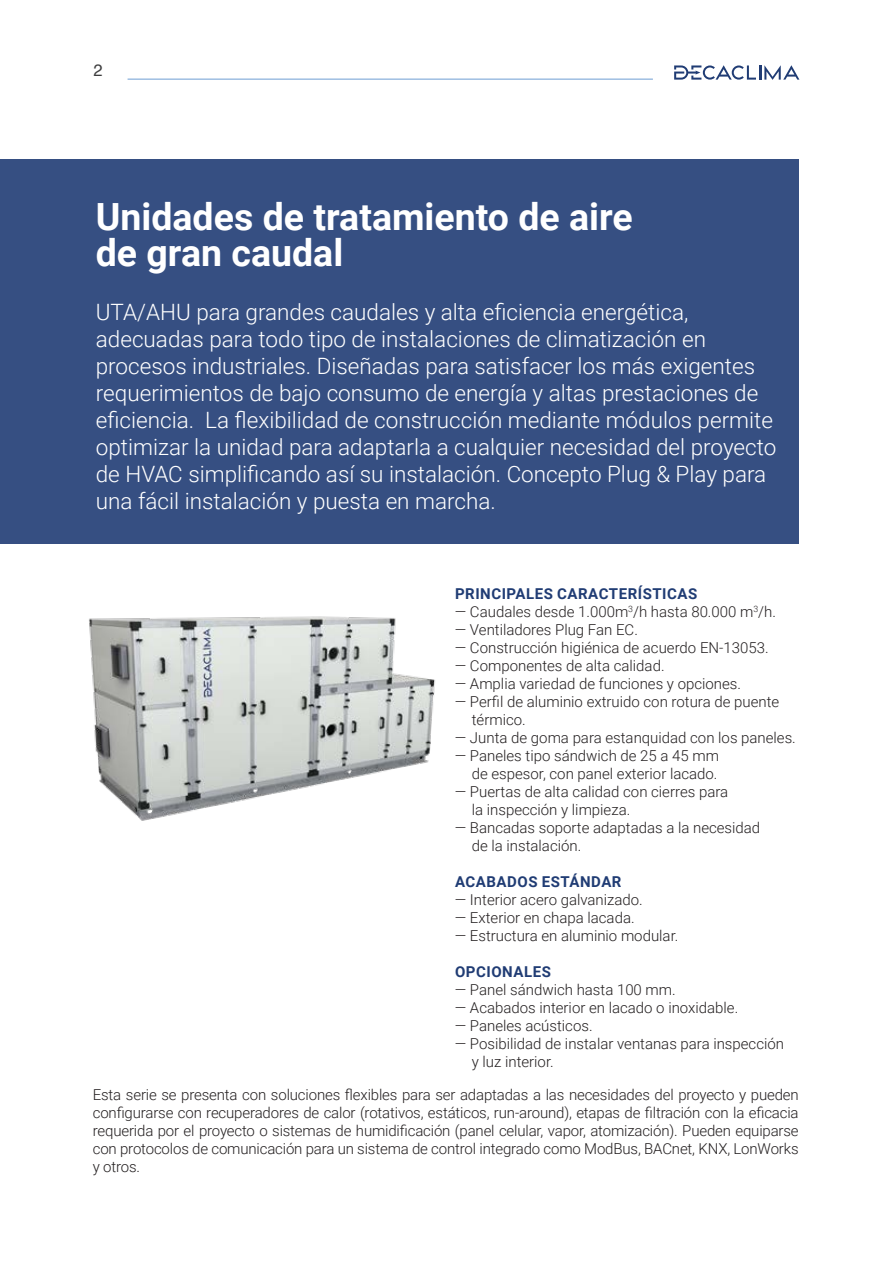
<style>
.page{position:relative;width:893px;height:1263px;background:#fff}
.page>*{position:absolute;margin:0;border:0;box-sizing:border-box;transform-origin:0 0}
.t1{font:700 37.5px/36px "Roboto";color:#fff}
.t2{font:300 22.5px/27px "Roboto";color:#fff}
.t3{font:16.5px "Helvetica";color:#3e3e3f}
.t4{font:300 15px/18px "Roboto";color:#231f20}
.t5{font:700 15px "Roboto";letter-spacing:.035em;color:#203c74}
</style>
<div class="page">
<svg style="left:674px;top:65px;width:125px;height:15px"></svg>
<hr style="left:128px;top:79px;width:525px;height:1px;background:#6e9dd3">
<div style="left:0;top:159px;width:799px;height:385px;background:#364f82"></div>
<img style="left:89px;top:616px;width:346px;height:205px">
<p class="t3" style="left:94px;top:58px;width:11px">2</p>
<h1 class="t1" style="left:96px;top:197px;width:539px">Unidades de tratamiento de aire de gran caudal</h1>
<p class="t2" style="left:96px;top:298px;width:682px">UTA/AHU para grandes caudales y alta eficiencia energética, adecuadas para todo tipo de instalaciones de climatización en procesos industriales. Diseñadas para satisfacer los más exigentes requerimientos de bajo consumo de energía y altas prestaciones de eficiencia. La flexibilidad de construcción mediante módulos permite optimizar la unidad para adaptarla a cualquier necesidad del proyecto de HVAC simplificando así su instalación. Concepto Plug &amp; Play para una fácil instalación y puesta en marcha.</p>
<p class="t5" style="left:455px;top:583px;width:244px">PRINCIPALES CARACTERÍSTICAS</p>
<p class="t4" style="left:455px;top:602px;width:323px">— Caudales desde 1.000m<sup>3</sup>/h hasta 80.000 m<sup>3</sup>/h.</p>
<p class="t4" style="left:455px;top:620px;width:185px">— Ventiladores Plug Fan EC.</p>
<p class="t4" style="left:455px;top:638px;width:315px">— Construcción higiénica de acuerdo EN-13053.</p>
<p class="t4" style="left:455px;top:656px;width:211px">— Componentes de alta calidad.</p>
<p class="t4" style="left:455px;top:674px;width:288px">— Amplia variedad de funciones y opciones.</p>
<p class="t4" style="left:472px;top:692px;width:309px;text-indent:-17px">— Perfil de aluminio extruido con rotura de puente térmico.</p>
<p class="t4" style="left:455px;top:728px;width:343px">— Junta de goma para estanquidad con los paneles.</p>
<p class="t4" style="left:455px;top:746px;width:266px;text-align:right">— Paneles tipo sándwich de 25 a 45 mm de espesor, con panel exterior lacado.</p>
<p class="t4" style="left:472px;top:782px;width:258px;text-indent:-17px">— Puertas de alta calidad con cierres para la inspección y limpieza.</p>
<p class="t4" style="left:472px;top:818px;width:290px;text-indent:-17px">— Bancadas soporte adaptadas a la necesidad de la instalación.</p>
<p class="t5" style="left:455px;top:871px;width:168px">ACABADOS ESTÁNDAR</p>
<p class="t4" style="left:455px;top:890px;width:190px">— Interior acero galvanizado.</p>
<p class="t4" style="left:455px;top:908px;width:181px">— Exterior en chapa lacada.</p>
<p class="t4" style="left:455px;top:926px;width:225px">— Estructura en aluminio modular.</p>
<p class="t5" style="left:455px;top:961px;width:97px">OPCIONALES</p>
<p class="t4" style="left:455px;top:980px;width:222px">— Panel sándwich hasta 100 mm.</p>
<p class="t4" style="left:455px;top:998px;width:285px">— Acabados interior en lacado o inoxidable.</p>
<p class="t4" style="left:455px;top:1016px;width:139px">— Paneles acústicos.</p>
<p class="t4" style="left:472px;top:1034px;width:314px;text-indent:-17px">— Posibilidad de instalar ventanas para inspección y luz interior.</p>
<p class="t4" style="left:93px;top:1085px;width:707px;text-align:justify">Esta serie se presenta con soluciones flexibles para ser adaptadas a las necesidades del proyecto y pueden configurarse con recuperadores de calor (rotativos, estáticos, run-around), etapas de filtración con la eficacia requerida por el proyecto o sistemas de humidificación (panel celular, vapor, atomización). Pueden equiparse con protocolos de comunicación para un sistema de control integrado como ModBus, BACnet, KNX, LonWorks y otros.</p>
</div>
